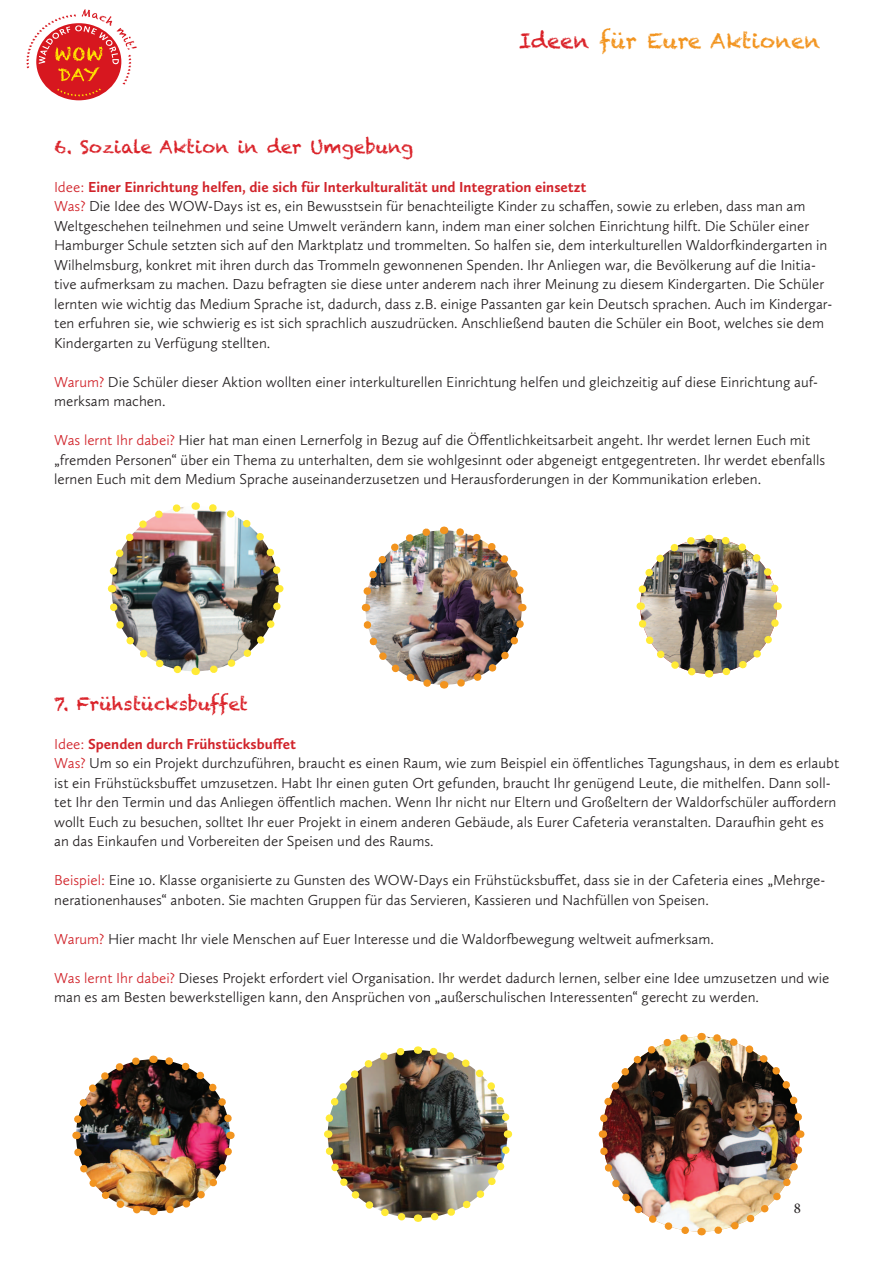
<style>
.page{position:relative;width:893px;height:1263px;background:#fff}
.page>*{position:absolute;margin:0;border:0;box-sizing:border-box;transform-origin:0 0}
.t1{font:21px "Chalkduster";color:#f2941f}
.t2{font:18px "Chalkduster";color:#da2128}
.t3{font:300 15px/19.5px "Calluna Sans";color:#231f20}
.s1{color:#da2128}
.s2{color:#d1232a}
.s3{font-weight:700;color:#d1232a}
</style>
<div class="page">
<svg style="left:26px;top:9px;width:111px;height:87px"></svg>
<img style="left:361px;top:526px;width:166px;height:163px">
<img style="left:112px;top:506px;width:167px;height:165px">
<img style="left:205px;top:585px;width:79px;height:88px">
<img style="left:195px;top:502px;width:86px;height:77px">
<img style="left:107px;top:504px;width:79px;height:88px">
<svg style="left:110px;top:598px;width:86px;height:78px"></svg>
<img style="left:72px;top:1055px;width:163px;height:161px">
<img style="left:324px;top:1046px;width:189px;height:176px">
<img style="left:598px;top:1032px;width:207px;height:204px">
<img style="left:636px;top:534px;width:146px;height:144px">
<h1 class="t1" style="left:519px;top:29px;width:303px"><span class="s1">Ideen</span> für Eure Aktionen</h1>
<p class="t2" style="left:54px;top:136px;width:361px">6. Soziale Aktion in der Umgebung</p>
<p class="t3" style="left:54px;top:177px;width:780px"><span class="s2">Idee:</span> <span class="s3">Einer Einrichtung helfen, die sich für Interkulturalität und Integration einsetzt<br></span><span class="s2">Was?</span> Die Idee des WOW-Days ist es, ein Bewusstsein für benachteiligte Kinder zu schaffen, sowie zu erleben, dass man am Weltgeschehen teilnehmen und seine Umwelt verändern kann, indem man einer solchen Einrichtung hilft. Die Schüler einer Hamburger Schule setzten sich auf den Marktplatz und trommelten. So halfen sie, dem interkulturellen Waldorfkindergarten in Wilhelmsburg, konkret mit ihren durch das Trommeln gewonnenen Spenden. Ihr Anliegen war, die Bevölkerung auf die Initia&shy;tive aufmerksam zu machen. Dazu befragten sie diese unter anderem nach ihrer Meinung zu diesem Kindergarten. Die Schüler lernten wie wichtig das Medium Sprache ist, dadurch, dass z.B. einige Passanten gar kein Deutsch sprachen. Auch im Kindergar&shy;ten erfuhren sie, wie schwierig es ist sich sprachlich auszudrücken. Anschließend bauten die Schüler ein Boot, welches sie dem Kindergarten zu Verfügung stellten.</p>
<p class="t3" style="left:54px;top:372px;width:765px"><span class="s2">Warum?</span> Die Schüler dieser Aktion wollten einer interkulturellen Einrichtung helfen und gleichzeitig auf diese Einrichtung auf&shy;merksam machen.</p>
<p class="t3" style="left:54px;top:430px;width:773px"><span class="s2">Was lernt Ihr dabei?</span> Hier hat man einen Lernerfolg in Bezug auf die Öffentlichkeitsarbeit angeht. Ihr werdet lernen Euch mit „fremden Personen“ über ein Thema zu unterhalten, dem sie wohlgesinnt oder abgeneigt entgegentreten. Ihr werdet ebenfalls lernen Euch mit dem Medium Sprache auseinanderzusetzen und Herausforderungen in der Kommunikation erleben.</p>
<p class="t2" style="left:54px;top:693px;width:195px">7. Frühstücksbuffet</p>
<p class="t3" style="left:54px;top:733px;width:786px"><span class="s2">Idee:</span> <span class="s3">Spenden durch Frühstücksbuffet<br></span><span class="s2">Was?</span> Um so ein Projekt durchzuführen, braucht es einen Raum, wie zum Beispiel ein öffentliches Tagungshaus, in dem es erlaubt ist ein Frühstücksbuffet umzusetzen. Habt Ihr einen guten Ort gefunden, braucht Ihr genügend Leute, die mithelfen. Dann soll&shy;tet Ihr den Termin und das Anliegen öffentlich machen. Wenn Ihr nicht nur Eltern und Großeltern der Waldorfschüler auffordern wollt Euch zu besuchen, solltet Ihr euer Projekt in einem anderen Gebäude, als Eurer Cafeteria veranstalten. Daraufhin geht es an das Einkaufen und Vorbereiten der Speisen und des Raums.</p>
<p class="t3" style="left:54px;top:870px;width:773px"><span class="s2">Beispiel:</span> Eine 10. Klasse organisierte zu Gunsten des WOW-Days ein Frühstücksbuffet, dass sie in der Cafeteria eines „Mehrge&shy;nerationenhauses“ anboten. Sie machten Gruppen für das Servieren, Kassieren und Nachfüllen von Speisen.</p>
<p class="t3" style="left:54px;top:928px;width:661px"><span class="s2">Warum?</span> Hier macht Ihr viele Menschen auf Euer Interesse und die Waldorfbewegung weltweit aufmerksam.</p>
<p class="t3" style="left:54px;top:967px;width:777px"><span class="s2">Was lernt Ihr dabei?</span> Dieses Projekt erfordert viel Organisation. Ihr werdet dadurch lernen, selber eine Idee umzusetzen und wie man es am Besten bewerkstelligen kann, den Ansprüchen von „außerschulischen Interessenten“ gerecht zu werden.</p>
</div>
